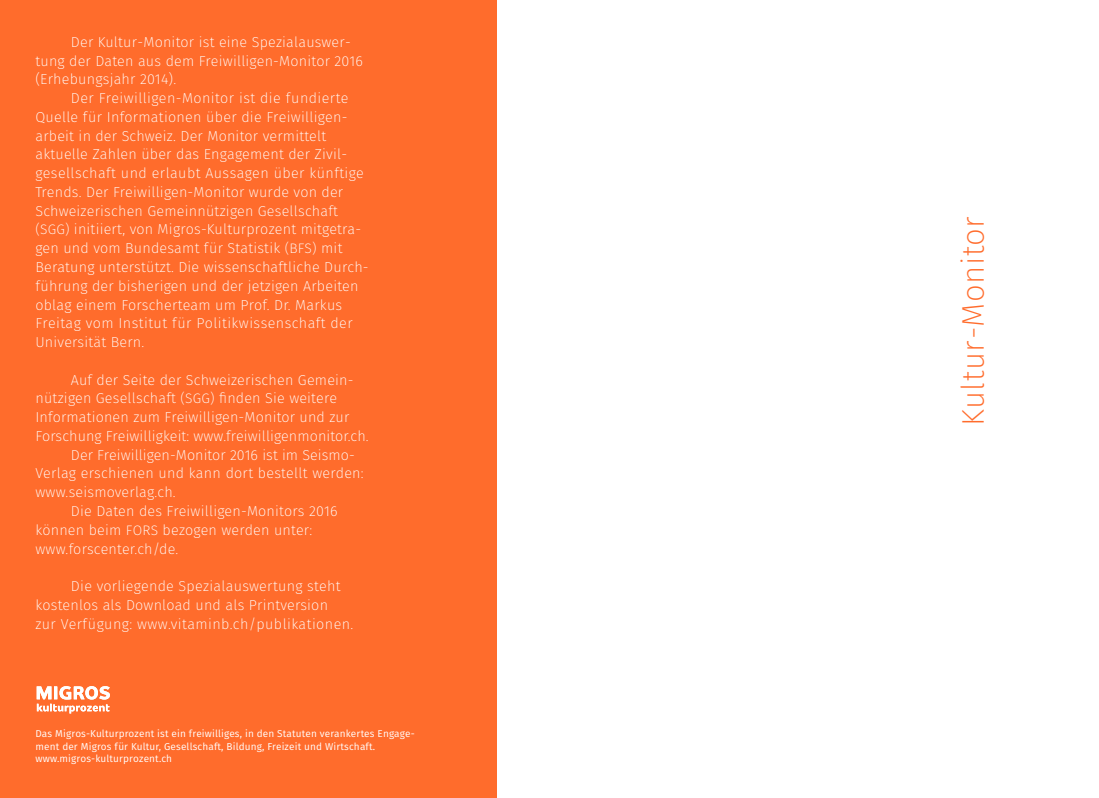
<style>
.page{position:relative;width:1099px;height:798px;background:#fff}
.page>*{position:absolute;margin:0;border:0;box-sizing:border-box;transform-origin:0 0}
.t1{font:200 31.25px "Fira Sans";letter-spacing:.015em;color:#ff6c2c}
.t2{font:200 14.38px/18.8px "Fira Sans";letter-spacing:.015em;color:#fff}
.t3{font:10px/12.5px "Fira Sans";letter-spacing:.015em;color:#fff}
.s1{font-size:13.75px}
</style>
<div class="page">
<div style="left:0;top:0;width:496px;height:797px;background:#ff6c2c"></div>
<svg style="left:37px;top:686px;width:73px;height:27px"></svg>
<p class="t2" style="left:35px;top:32px;width:329px;text-indent:35px">Der Kultur-Monitor ist eine Spezialauswer&shy;tung der Daten aus dem Freiwilligen-Monitor 2016 (Erhebungsjahr 2014).</p>
<p class="t2" style="left:35px;top:89px;width:333px;text-indent:35px">Der Freiwilligen-Monitor ist die fundierte Quelle für Informationen über die Freiwilligen&shy;arbeit in der Schweiz. Der Monitor vermittelt aktuelle Zahlen über das Engagement der Zivil&shy;gesellschaft und erlaubt Aussagen über künftige Trends. Der Freiwilligen-Monitor wurde von der Schweizerischen Gemeinnützigen Gesellschaft <span class="s1">(SGG)</span> initiiert, von Migros-Kulturprozent mitgetra&shy;gen und vom Bundesamt für Statistik <span class="s1">(BFS)</span> mit Beratung unterstützt. Die wissenschaftliche Durch&shy;führung der bisherigen und der jetzigen Arbeiten oblag einem Forscherteam um Prof. Dr. Markus Freitag vom Institut für Politikwissenschaft der Universität Bern.</p>
<p class="t2" style="left:71px;top:370px;width:284px">Auf der Seite der Schweizerischen Gemein-</p>
<p class="t2" style="left:35px;top:389px;width:303px">nützigen Gesellschaft <span class="s1">(SGG)</span> finden Sie weitere</p>
<p class="t2" style="left:35px;top:407px;width:315px">Informationen zum Freiwilligen-Monitor und zur</p>
<p class="t2" style="left:35px;top:426px;width:335px">Forschung Freiwilligkeit: www.freiwilligenmonitor.ch.</p>
<p class="t2" style="left:71px;top:445px;width:285px">Der Freiwilligen-Monitor 2016 ist im Seismo-</p>
<p class="t2" style="left:35px;top:464px;width:330px">Verlag erschienen und kann dort bestellt werden:</p>
<p class="t2" style="left:35px;top:482px;width:142px">www.seismoverlag.ch.</p>
<p class="t2" style="left:71px;top:501px;width:268px">Die Daten des Freiwilligen-Monitors 2016</p>
<p class="t2" style="left:35px;top:520px;width:278px">können beim <span class="s1">FORS</span> bezogen werden unter:</p>
<p class="t2" style="left:35px;top:539px;width:144px">www.forscenter.ch/de.</p>
<p class="t2" style="left:35px;top:576px;width:319px;text-indent:35px">Die vorliegende Spezialauswertung steht kostenlos als Download und als Printversion<br>zur Verfügung: www.vitaminb.ch/publikationen.</p>
<p class="t3" style="left:35px;top:727px;width:381px">Das Migros-Kulturprozent ist ein freiwilliges, in den Statuten verankertes Engage&shy;ment der Migros für Kultur, Gesellschaft, Bildung, Freizeit und Wirtschaft. www.migros-kulturprozent.ch</p>
<h1 class="t1" style="left:951px;top:425px;width:211px;rotate:-90deg">Kultur-Monitor</h1>
</div>
